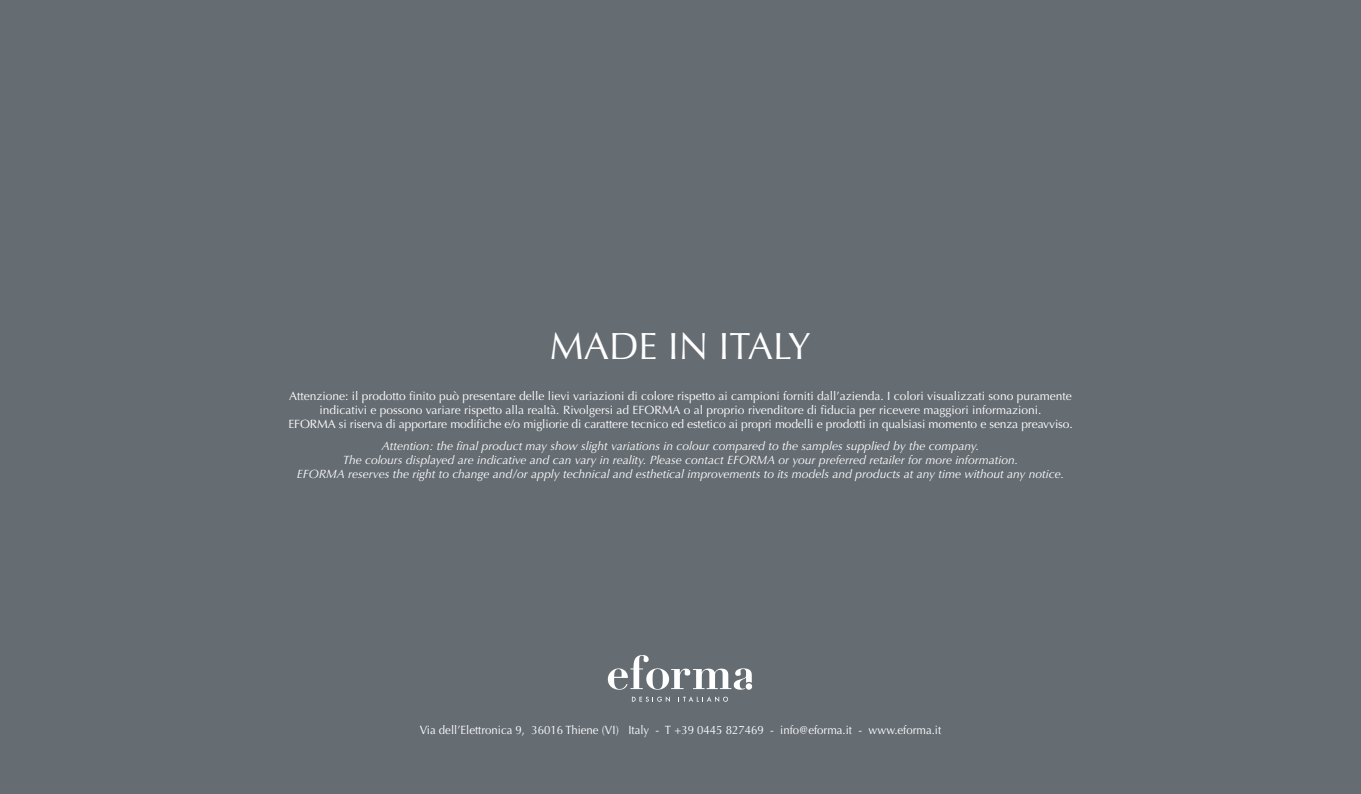
<style>
.page{position:relative;width:1361px;height:794px;background:#656c72}
.page>*{position:absolute;margin:0;border:0;box-sizing:border-box;transform-origin:0 0}
.t1{font:38px "Optima";color:#fff}
.t2{font:12px/14px "Optima";color:#fff;text-align:center}
.t3{font:italic 12px/14px "Optima";color:#fff;text-align:center}
.t4{font:12px "Optima";color:#fff;scale:.95 1}
</style>
<div class="page">
<svg style="left:632px;top:696px;width:38px;height:6px"></svg>
<svg style="left:678px;top:696px;width:50px;height:6px"></svg>
<svg style="left:608px;top:655px;width:144px;height:34px"></svg>
<h1 class="t1" style="left:550px;top:324px;width:263px">MADE IN ITALY</h1>
<p class="t2" style="left:288px;top:388px;width:786px">Attenzione: il prodotto finito può presentare delle lievi variazioni di colore rispetto ai campioni forniti dall’azienda. I colori visualizzati sono puramente indicativi e possono variare rispetto alla realtà. Rivolgersi ad EFORMA o al proprio rivenditore di fiducia per ricevere maggiori informazioni.<br>EFORMA si riserva di apportare modifiche e/o migliorie di carattere tecnico ed estetico ai propri modelli e prodotti in qualsiasi momento e senza preavviso.</p>
<p class="t3" style="left:297px;top:438px;width:768px">Attention: the final product may show slight variations in colour compared to the samples supplied by the company.<br>The colours displayed are indicative and can vary in reality. Please contact EFORMA or your preferred retailer for more information.<br>EFORMA reserves the right to change and/or apply technical and esthetical improvements to its models and products at any time without any notice.</p>
<p class="t4" style="left:420px;top:722px;width:550px">Via dell’Elettronica 9, 36016 Thiene (VI) Italy - T +39 0445 827469 - info@eforma.it - www.eforma.it</p>
</div>
